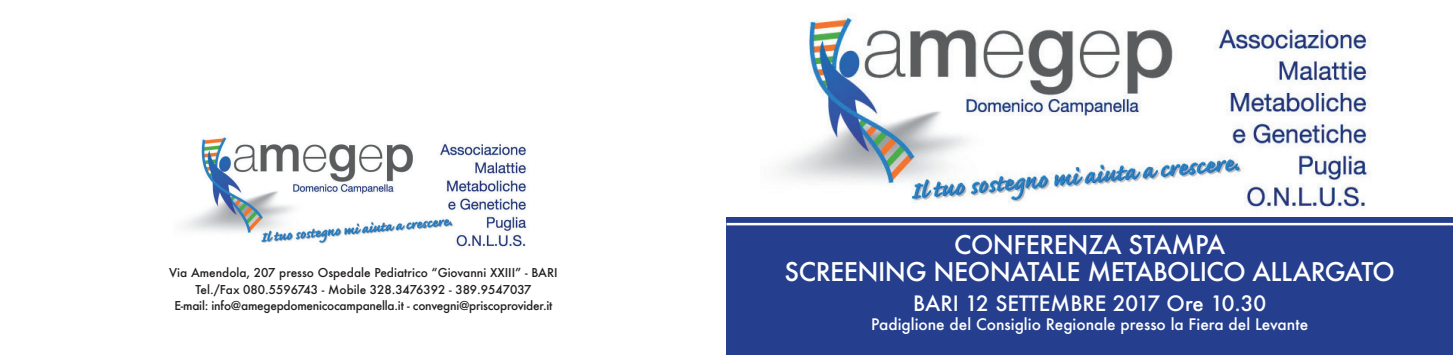
<style>
.page{position:relative;width:1453px;height:355px;background:#fff}
.page>*{position:absolute;margin:0;border:0;box-sizing:border-box;transform-origin:0 0}
.t1{font:500 25px/26.2px "Futura";letter-spacing:-.02em;color:#fff;text-align:center}
.t2{font:500 20.62px "Futura";color:#fff}
.t3{font:500 15.5px "Futura";color:#fff}
.t4{font:500 11.88px/16.2px "Futura";color:#231f20;text-align:center}
</style>
<div class="page">
<img style="left:779px;top:15px;width:592px;height:195px">
<div style="left:726px;top:217px;width:727px;height:137px;background:#253f8e"></div>
<img style="left:184px;top:136px;width:344px;height:111px">
<hr style="left:726px;top:222px;width:727px;height:3px;background:#fff">
<p class="t4" style="left:169px;top:264px;width:390px">Via Amendola, 207 presso Ospedale Pediatrico “Giovanni XXIII” - BARI<br>Tel./Fax 080.5596743 - Mobile 328.3476392 - 389.9547037<br>E-mail: info@amegepdomenicocampanella.it - convegni@priscoprovider.it</p>
<h1 class="t1" style="left:784px;top:231px;width:612px">CONFERENZA STAMPA<br>SCREENING NEONATALE METABOLICO ALLARGATO</h1>
<h2 class="t2" style="left:913px;top:288px;width:355px">BARI 12 SETTEMBRE 2017 Ore 10.30</h2>
<h3 class="t3" style="left:871px;top:313px;width:438px">Padiglione del Consiglio Regionale presso la Fiera del Levante</h3>
</div>
